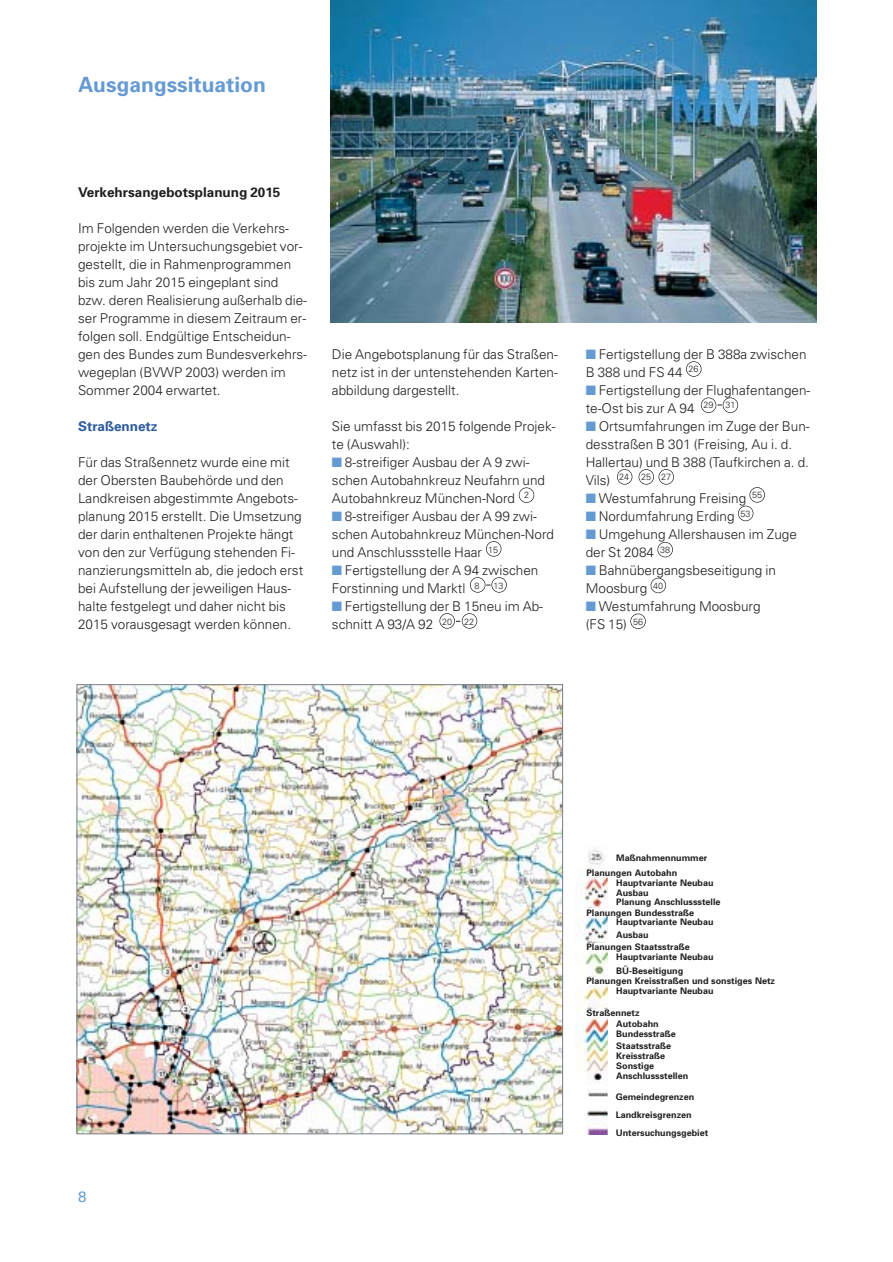
<style>
.page{position:relative;width:893px;height:1262px;background:#fff}
.page>*{position:absolute;margin:0;border:0;box-sizing:border-box;transform-origin:0 0}
.t1{font:700 21px "Univers";color:#659ad2}
.t2{font:15px "Univers";color:#659ad2}
.t3{font:300 13.5px/18px "Univers";color:#231f20}
.t4{font:700 13.5px "Univers";color:#231f20}
.t5{font:700 13.5px "Univers";color:#2c5c9d}
.t6{font:700 9px/10.2px "Univers";color:#231f20}
.t7{font:300 9px "Univers";color:#231f20}
.s1{color:#659ad2}
</style>
<div class="page">
<img style="left:79px;top:686px;width:482px;height:446px">
<img style="left:575px;top:849px;width:33px;height:285px">
<img style="left:330px;top:0;width:486px;height:322px">
<div style="left:583px;top:869px;width:36px;height:8px;background:#fff"></div>
<div style="left:583px;top:908px;width:36px;height:8px;background:#fff"></div>
<div style="left:583px;top:942px;width:36px;height:8px;background:#fff"></div>
<div style="left:583px;top:976px;width:36px;height:8px;background:#fff"></div>
<div style="left:583px;top:1009px;width:36px;height:8px;background:#fff"></div>
<div style="left:519px;top:487px;width:15px;height:16px;border:1px solid #231f20;border-radius:50%"></div>
<div style="left:686px;top:361px;width:15px;height:16px;border:1px solid #231f20;border-radius:50%"></div>
<div style="left:700px;top:397px;width:16px;height:16px;border:1px solid #231f20;border-radius:50%"></div>
<div style="left:617px;top:469px;width:15px;height:15px;border:1px solid #231f20;border-radius:50%"></div>
<div style="left:638px;top:469px;width:16px;height:15px;border:1px solid #231f20;border-radius:50%"></div>
<div style="left:658px;top:469px;width:16px;height:15px;border:1px solid #231f20;border-radius:50%"></div>
<div style="left:749px;top:487px;width:16px;height:15px;border:1px solid #231f20;border-radius:50%"></div>
<div style="left:738px;top:506px;width:15px;height:15px;border:1px solid #231f20;border-radius:50%"></div>
<div style="left:657px;top:542px;width:16px;height:15px;border:1px solid #231f20;border-radius:50%"></div>
<div style="left:650px;top:578px;width:16px;height:15px;border:1px solid #231f20;border-radius:50%"></div>
<div style="left:630px;top:613px;width:15px;height:16px;border:1px solid #231f20;border-radius:50%"></div>
<div style="left:722px;top:397px;width:16px;height:16px;border:1px solid #231f20;border-radius:50%"></div>
<div style="left:486px;top:541px;width:15px;height:15px;border:1px solid #231f20;border-radius:50%"></div>
<div style="left:470px;top:577px;width:15px;height:15px;border:1px solid #231f20;border-radius:50%"></div>
<div style="left:439px;top:613px;width:16px;height:15px;border:1px solid #231f20;border-radius:50%"></div>
<div style="left:462px;top:613px;width:15px;height:15px;border:1px solid #231f20;border-radius:50%"></div>
<div style="left:491px;top:577px;width:16px;height:15px;border:1px solid #231f20;border-radius:50%"></div>
<h1 class="t1" style="left:78px;top:77px;width:189px">Ausgangssituation</h1>
<p class="t4" style="left:78px;top:187px;width:204px">Verkehrsangebotsplanung 2015</p>
<p class="t3" style="left:78px;top:220px;width:230px">Im Folgenden werden die Verkehrs&shy;projekte im Untersuchungsgebiet vor&shy;gestellt, die in Rahmenprogrammen bis zum Jahr 2015 eingeplant sind bzw. deren Realisierung außerhalb die&shy;ser Programme in diesem Zeitraum er&shy;folgen soll. Endgültige Entscheidun&shy;gen des Bundes zum Bundesverkehrs&shy;wegeplan (BVWP 2003) werden im Sommer 2004 erwartet.</p>
<p class="t5" style="left:78px;top:421px;width:81px">Straßennetz</p>
<p class="t3" style="left:78px;top:454px;width:227px">Für das Straßennetz wurde eine mit der Obersten Baubehörde und den Landkreisen abgestimmte Angebots&shy;planung 2015 erstellt. Die Umsetzung der darin enthaltenen Projekte hängt von den zur Verfügung stehenden Fi&shy;nanzierungsmitteln ab, die jedoch erst bei Aufstellung der jeweiligen Haus&shy;halte festgelegt und daher nicht bis 2015 vorausgesagt werden können.</p>
<p class="t3" style="left:332px;top:346px;width:227px;text-align:justify">Die Angebotsplanung für das Straßen&shy;netz ist in der untenstehenden Karten&shy;abbildung dargestellt.</p>
<p class="t3" style="left:332px;top:418px;width:225px">Sie umfasst bis 2015 folgende Projek&shy;te (Auswahl):</p>
<p class="t3" style="left:332px;top:454px;width:215px"><span class="s1">■</span> 8-streifiger Ausbau der A 9 zwi&shy;schen Autobahnkreuz Neufahrn und<br>Autobahnkreuz München-Nord <sup>2</sup></p>
<p class="t3" style="left:332px;top:508px;width:224px"><span class="s1">■</span> 8-streifiger Ausbau der A 99 zwi&shy;schen Autobahnkreuz München-Nord und Anschlussstelle Haar <sup>15</sup></p>
<p class="t3" style="left:332px;top:562px;width:208px"><span class="s1">■</span> Fertigstellung der A 94 zwischen<br>Forstinning und Marktl <sup>8</sup></p>
<p class="t7" style="left:493px;top:582px;width:12px">13</p>
<p class="t3" style="left:332px;top:598px;width:212px"><span class="s1">■</span> Fertigstellung der B 15neu im Ab&shy;schnitt A 93/A 92 <sup>20</sup></p>
<p class="t7" style="left:464px;top:618px;width:12px">22</p>
<p class="t3" style="left:585px;top:346px;width:222px"><span class="s1">■</span> Fertigstellung der B 388a zwischen<br>B 388 und FS 44 <sup>26</sup></p>
<p class="t3" style="left:585px;top:382px;width:226px"><span class="s1">■</span> Fertigstellung der Flughafentangen&shy;te-Ost bis zur A 94 <sup>29</sup></p>
<p class="t7" style="left:725px;top:402px;width:12px">31</p>
<p class="t3" style="left:585px;top:418px;width:225px"><span class="s1">■</span> Ortsumfahrungen im Zuge der Bun&shy;desstraßen B 301 (Freising, Au i. d.<br>Hallertau) und B 388 (Taufkirchen a. d.<br>Vils) <sup>24</sup></p>
<p class="t7" style="left:641px;top:474px;width:32px">25 27</p>
<p class="t3" style="left:585px;top:490px;width:178px"><span class="s1">■</span> Westumfahrung Freising <sup>55</sup></p>
<p class="t3" style="left:585px;top:508px;width:166px"><span class="s1">■</span> Nordumfahrung Erding <sup>53</sup></p>
<p class="t3" style="left:585px;top:526px;width:212px"><span class="s1">■</span> Umgehung Allershausen im Zuge der St 2084 <sup>38</sup></p>
<p class="t3" style="left:585px;top:562px;width:191px"><span class="s1">■</span> Bahnübergangsbeseitigung in<br>Moosburg <sup>40</sup></p>
<p class="t3" style="left:585px;top:598px;width:176px"><span class="s1">■</span> Westumfahrung Moosburg (FS 15) <sup>56</sup></p>
<p class="t2" style="left:78px;top:1191px;width:10px">8</p>
<p class="t6" style="left:586px;top:851px;width:122px;line-height:14.7px;text-indent:30px">Maßnahmennummer<br>Planungen Autobahn</p>
<p class="t6" style="left:616px;top:878px;width:99px">Hauptvariante Neubau</p>
<p class="t6" style="left:616px;top:888px;width:34px">Ausbau</p>
<p class="t6" style="left:616px;top:898px;width:106px">Planung Anschlussstelle</p>
<p class="t6" style="left:586px;top:908px;width:109px">Planungen Bundesstraße</p>
<p class="t6" style="left:616px;top:918px;width:99px">Hauptvariante Neubau</p>
<p class="t6" style="left:586px;top:930px;width:105px;line-height:11.7px;text-indent:30px">Ausbau<br>Planungen Staatsstraße</p>
<p class="t6" style="left:616px;top:950px;width:99px;line-height:14.2px">Hauptvariante Neubau<br>BÜ-Beseitigung</p>
<p class="t6" style="left:616px;top:976px;width:160px;text-indent:-30px">Planungen Kreisstraßen und sonstiges Netz<br>Hauptvariante Neubau</p>
<p class="t6" style="left:616px;top:1009px;width:61px;text-indent:-30px">Straßennetz<br>Autobahn<br>Bundesstraße</p>
<p class="t6" style="left:616px;top:1041px;width:73px">Staatsstraße<br>Kreisstraße<br>Sonstige<br>Anschlussstellen</p>
<p class="t6" style="left:615px;top:1088px;width:94px;line-height:18px">Gemeindegrenzen<br>Landkreisgrenzen<br>Untersuchungsgebiet</p>
</div>
